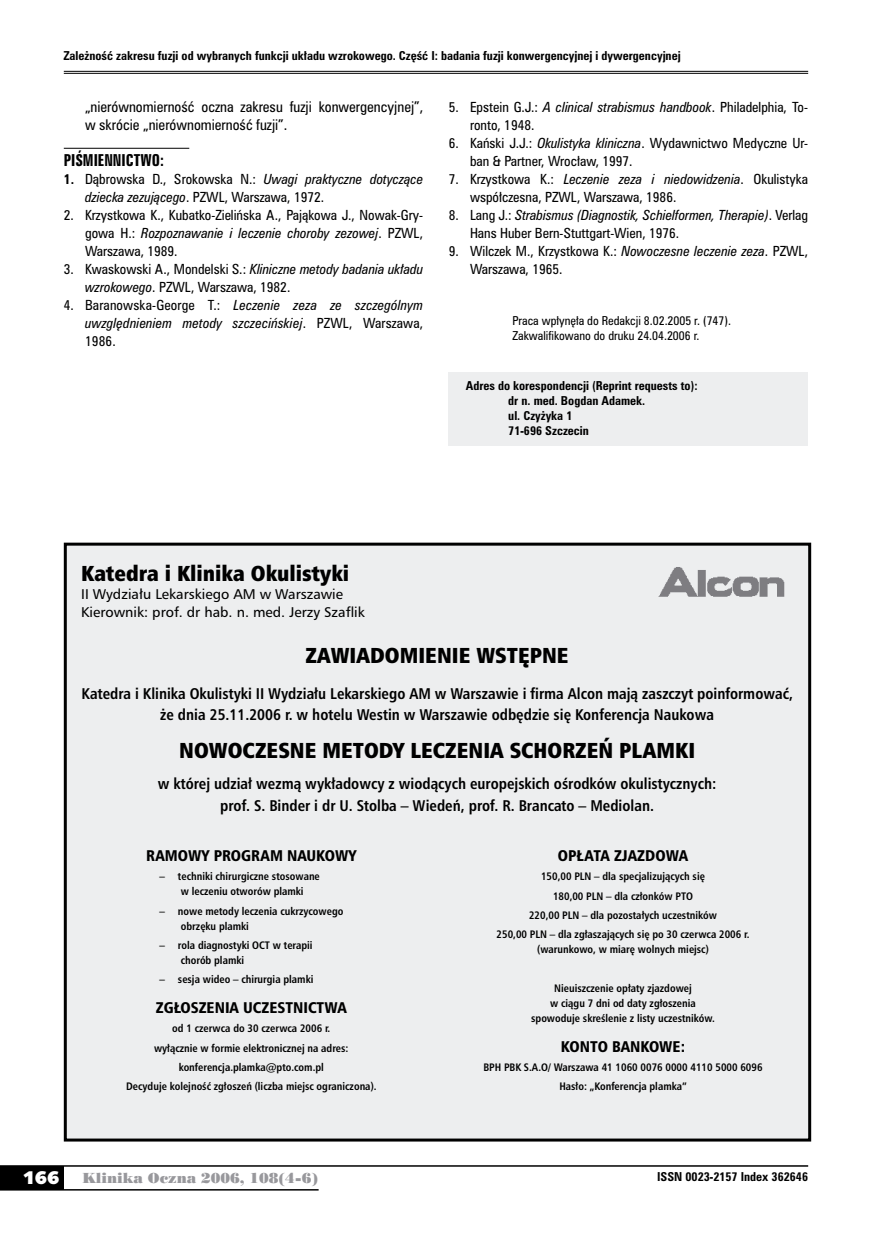
<style>
.page{position:relative;width:872px;height:1234px;background:#fff}
.page>*{position:absolute;margin:0;border:0;box-sizing:border-box;transform-origin:0 0}
.t1{font:21px "Humnst 777 X Blk Cn PL";color:#000}
.t2{font:18px "Humanst 531 U Blk PL";color:#fff}
.t3{font:700 15px/21px "Humnst 777 Cn PL";color:#000;text-align:center}
.t4{font:15px "Humnst 777 Blk Cn PL";color:#000}
.t5{font:15px "Zurich Bd X Cn PL";color:#000}
.t6{font:13.5px/18px "Zurich Cn PL";color:#000}
.t7{font:13.5px/18px "Humnst 777 PL";color:#000}
.t8{font:13.5px "Poster Bodoni PL";color:#98989c}
.t9{font:12.75px/18px "Zurich Cn PL";color:#000}
.t10{font:italic 12.75px/18px "Zurich Cn PL";letter-spacing:.01em;color:#000;text-align:justify}
.t11{font:700 11.25px/15px "Zurich Cn PL";color:#000}
.t12{font:11.25px/15px "Zurich Cn PL";color:#000}
.t13{font:700 10.5px/19.2px "Humnst 777 Cn PL";color:#000;text-align:center}
.s1{font-weight:700}
.s2{font-style:italic}
.s3{font-style:normal}
</style>
<div class="page">
<div style="left:0;top:1165px;width:64px;height:24px;background:#000"></div>
<hr style="left:0;top:1164px;width:808px;height:2px;background:#000">
<hr style="left:0;top:1188px;width:319px;height:2px;background:#000">
<hr style="left:64px;top:71px;width:744px;height:1px;background:#000">
<hr style="left:64px;top:73px;width:744px;height:1px;background:#000">
<hr style="left:64px;top:148px;width:125px;height:1px;background:#000">
<div style="left:449px;top:372px;width:359px;height:74px;background:#edeeef"></div>
<div style="left:65px;top:544px;width:744px;height:595px;background:#edeeef"></div>
<div style="left:64px;top:542px;width:747px;height:599px;border:3px solid #000"></div>
<img style="left:658px;top:567px;width:127px;height:30px">
<p class="t11" style="left:64px;top:48px;width:618px">Zależność zakresu fuzji od wybranych funkcji układu wzrokowego. Część I: badania fuzji konwergencyjnej i dywergencyjnej</p>
<p class="t6" style="left:85px;top:97px;width:340px">„nierównomierność oczna zakresu fuzji konwergencyjnej”, w skrócie „nierównomierność fuzji”.</p>
<p class="t5" style="left:64px;top:150px;width:102px">PIŚMIENNICTWO:</p>
<p class="t9" style="left:85px;top:169px;width:340px;text-indent:-21px"><span class="s1">1.</span> Dąbrowska D., Srokowska N.: <span class="s2">Uwagi praktyczne dotyczące dziecka zezującego</span>. PZWL, Warszawa, 1972.</p>
<p class="t9" style="left:85px;top:205px;width:340px;text-align:justify;text-indent:-21px">2. Krzystkowa K., Kubatko-Zielińska A., Pająkowa J., Nowak-Gry&shy;gowa H.: <span class="s2">Rozpoznawanie i leczenie choroby zezowej</span>. PZWL, Warszawa, 1989.</p>
<p class="t9" style="left:85px;top:259px;width:340px;text-indent:-21px">3. Kwaskowski A., Mondelski S.: <span class="s2">Kliniczne metody badania układu wzrokowego</span>. PZWL, Warszawa, 1982.</p>
<p class="t10" style="left:85px;top:295px;width:340px;text-indent:-21px"><span class="s3">4. Baranowska-George T.:</span> Leczenie zeza ze szczególnym uwzględnieniem metody szczecińskiej<span class="s3">. PZWL, Warszawa, 1986.</span></p>
<p class="t9" style="left:470px;top:97px;width:340px;text-indent:-21px">5. Epstein G.J.: <span class="s2">A clinical strabismus handbook</span>. Philadelphia, To&shy;ronto, 1948.</p>
<p class="t9" style="left:470px;top:133px;width:340px;text-indent:-21px">6. Kański J.J.: <span class="s2">Okulistyka kliniczna</span>. Wydawnictwo Medyczne Ur&shy;ban &amp; Partner, Wrocław, 1997.</p>
<p class="t9" style="left:470px;top:169px;width:340px;text-indent:-21px">7. Krzystkowa K.: <span class="s2">Leczenie zeza i niedowidzenia</span>. Okulistyka współczesna, PZWL, Warszawa, 1986.</p>
<p class="t9" style="left:470px;top:205px;width:340px;text-indent:-21px">8. Lang J.: <span class="s2">Strabismus (Diagnostik, Schielformen, Therapie)</span>. Verlag<br>Hans Huber Bern-Stuttgart-Wien, 1976.</p>
<p class="t9" style="left:470px;top:241px;width:340px;text-indent:-21px">9. Wilczek M., Krzystkowa K.: <span class="s2">Nowoczesne leczenie zeza</span>. PZWL,<br>Warszawa, 1965.</p>
<p class="t12" style="left:512px;top:313px;width:220px">Praca wpłynęła do Redakcji 8.02.2005 r. (747).<br>Zakwalifikowano do druku 24.04.2006 r.</p>
<h1 class="t1" style="left:81px;top:559px;width:269px">Katedra i Klinika Okulistyki</h1>
<p class="t7" style="left:81px;top:584px;width:285px">II Wydziału Lekarskiego AM w Warszawie<br>Kierownik: prof. dr hab. n. med. Jerzy Szaflik</p>
<p class="t11" style="left:508px;top:378px;width:191px;text-indent:-43px">Adres do korespondencji (Reprint requests to): dr n. med. Bogdan Adamek.<br>ul. Czyżyka 1<br>71-696 Szczecin</p>
<h1 class="t1" style="left:306px;top:641px;width:264px">ZAWIADOMIENIE WSTĘPNE</h1>
<p class="t3" style="left:81px;top:683px;width:713px">Katedra i Klinika Okulistyki II Wydziału Lekarskiego AM w Warszawie i firma Alcon mają zaszczyt poinformować, że dnia 25.11.2006 r. w hotelu Westin w Warszawie odbędzie się Konferencja Naukowa</p>
<h1 class="t1" style="left:179px;top:736px;width:517px">NOWOCZESNE METODY LECZENIA SCHORZEŃ PLAMKI</h1>
<p class="t3" style="left:158px;top:771px;width:560px;line-height:22.5px">w której udział wezmą wykładowcy z wiodących europejskich ośrodków okulistycznych: prof. S. Binder i dr U. Stolba – Wiedeń, prof. R. Brancato – Mediolan.</p>
<p class="t4" style="left:146px;top:845px;width:212px">RAMOWY PROGRAM NAUKOWY</p>
<p class="t13" style="left:159px;top:868px;width:162px;line-height:15px">– techniki chirurgiczne stosowane w leczeniu otworów plamki</p>
<p class="t13" style="left:181px;top:902px;width:164px;line-height:15px;text-align:left;text-indent:-21px">– nowe metody leczenia cukrzycowego obrzęku plamki</p>
<p class="t13" style="left:181px;top:937px;width:133px;line-height:15px;text-align:left;text-indent:-21px">– rola diagnostyki OCT w terapii chorób plamki</p>
<p class="t13" style="left:159px;top:969px;width:155px">– sesja wideo – chirurgia plamki</p>
<p class="t4" style="left:156px;top:997px;width:192px">ZGŁOSZENIA UCZESTNICTWA</p>
<p class="t13" style="left:126px;top:1018px;width:252px">od 1 czerwca do 30 czerwca 2006 r.<br>wyłącznie w formie elektronicznej na adres: konferencja.plamka@pto.com.pl<br>Decyduje kolejność zgłoszeń (liczba miejsc ograniczona).</p>
<p class="t4" style="left:558px;top:845px;width:132px">OPŁATA ZJAZDOWA</p>
<p class="t13" style="left:496px;top:866px;width:254px">150,00 PLN – dla specjalizujących się<br>180,00 PLN – dla członków PTO<br>220,00 PLN – dla pozostałych uczestników<br>250,00 PLN – dla zgłaszających się po 30 czerwca 2006 r.</p>
<p class="t13" style="left:537px;top:939px;width:173px">(warunkowo, w miarę wolnych miejsc)</p>
<p class="t13" style="left:531px;top:979px;width:185px;line-height:15px">Nieuiszczenie opłaty zjazdowej<br>w ciągu 7 dni od daty zgłoszenia spowoduje skreślenie z listy uczestników.</p>
<p class="t4" style="left:561px;top:1035px;width:126px">KONTO BANKOWE:</p>
<p class="t13" style="left:483px;top:1056px;width:280px">BPH PBK S.A.O/ Warszawa 41 1060 0076 0000 4110 5000 6096<br>Hasło: „Konferencja plamka”</p>
<h2 class="t2" style="left:23px;top:1165px;width:38px">166</h2>
<p class="t8" style="left:83px;top:1168px;width:237px">Klinika Oczna 2006, 108(4-6)</p>
<p class="t11" style="left:657px;top:1168px;width:152px">ISSN 0023-2157 Index 362646</p>
</div>
